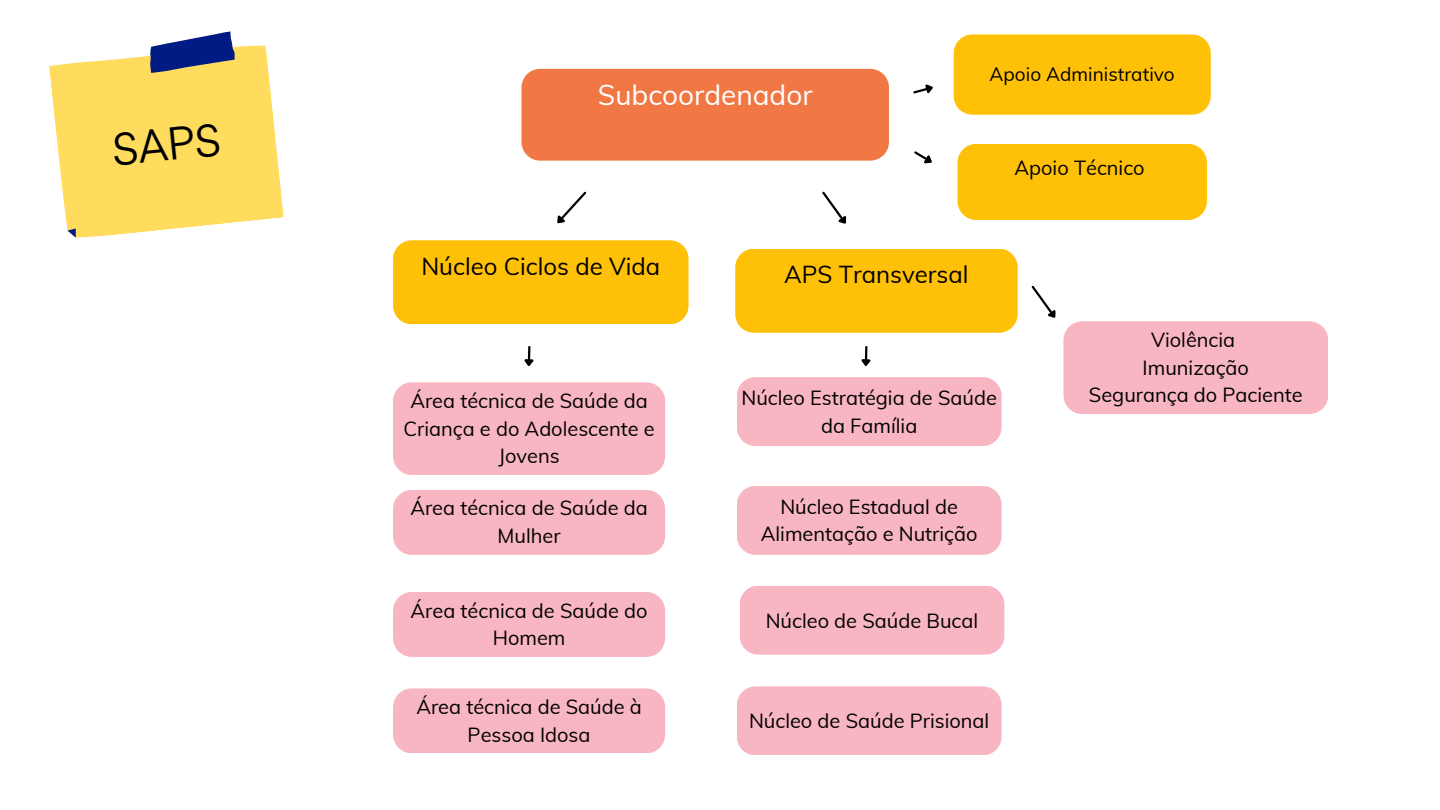
<style>
.page{position:relative;width:1440px;height:810px;background:#fff}
.page>*{position:absolute;margin:0;border:0;box-sizing:border-box;transform-origin:0 0}
.t1{font:44.9px "Livvic";color:#000}
.t2{font:28px "Muli";color:#fff}
.t3{font:24px "Muli";color:#000}
.t4{font:20px/27.8px "Muli";color:#000;text-align:center}
.t5{font:19px "Muli";color:#000}
</style>
<div class="page">
<div style="left:521px;top:69px;width:368px;height:92px;background:#f17844"></div>
<svg style="left:557px;top:191px;width:30px;height:33px"></svg>
<div style="left:393px;top:240px;width:296px;height:84px;background:#ffc107"></div>
<div style="left:393px;top:382px;width:272px;height:93px;background:#f8b5c2"></div>
<div style="left:958px;top:144px;width:249px;height:76px;background:#ffc107"></div>
<svg style="left:822px;top:191px;width:25px;height:33px"></svg>
<div style="left:735px;top:249px;width:283px;height:84px;background:#ffc107"></div>
<div style="left:954px;top:34px;width:257px;height:81px;background:#ffc107"></div>
<div style="left:737px;top:377px;width:265px;height:69px;background:#f8b5c2"></div>
<div style="left:740px;top:586px;width:264px;height:69px;background:#f8b5c2"></div>
<div style="left:393px;top:490px;width:272px;height:65px;background:#f8b5c2"></div>
<div style="left:393px;top:592px;width:272px;height:65px;background:#f8b5c2"></div>
<div style="left:393px;top:688px;width:272px;height:65px;background:#f8b5c2"></div>
<div style="left:737px;top:686px;width:265px;height:69px;background:#f8b5c2"></div>
<div style="left:737px;top:486px;width:265px;height:69px;background:#f8b5c2"></div>
<svg style="left:861px;top:346px;width:10px;height:20px"></svg>
<svg style="left:524px;top:346px;width:10px;height:20px"></svg>
<svg style="left:913px;top:84px;width:20px;height:10px"></svg>
<svg style="left:914px;top:151px;width:18px;height:13px"></svg>
<svg style="left:49px;top:31px;width:235px;height:207px"></svg>
<svg style="left:1031px;top:285px;width:297px;height:129px"></svg>
<p class="t1" style="left:110px;top:121px;width:109px;rotate:-6deg">SAPS</p>
<p class="t2" style="left:598px;top:77px;width:216px">Subcoordenador</p>
<p class="t5" style="left:990px;top:62px;width:187px">Apoio Administrativo</p>
<p class="t4" style="left:1015px;top:154px;width:132px">Apoio Técnico</p>
<p class="t3" style="left:421px;top:251px;width:240px">Núcleo Ciclos de Vida</p>
<p class="t3" style="left:784px;top:259px;width:186px">APS Transversal</p>
<p class="t4" style="left:403px;top:386px;width:253px">Área técnica de Saúde da<br>Criança e do Adolescente e<br>Jovens</p>
<p class="t4" style="left:410px;top:494px;width:239px">Área técnica de Saúde da<br>Mulher</p>
<p class="t4" style="left:411px;top:596px;width:238px">Área técnica de Saúde do<br>Homem</p>
<p class="t4" style="left:416px;top:692px;width:227px">Área técnica de Saúde à<br>Pessoa Idosa</p>
<p class="t4" style="left:741px;top:383px;width:257px">Núcleo Estratégia de Saúde da Família</p>
<p class="t4" style="left:761px;top:492px;width:218px">Núcleo Estadual de<br>Alimentação e Nutrição</p>
<p class="t4" style="left:766px;top:606px;width:214px">Núcleo de Saúde Bucal</p>
<p class="t4" style="left:749px;top:707px;width:242px">Núcleo de Saúde Prisional</p>
<p class="t4" style="left:1151px;top:325px;width:86px">Violência</p>
<p class="t4" style="left:1143px;top:353px;width:108px">Imunização</p>
<p class="t4" style="left:1089px;top:381px;width:215px">Segurança do Paciente</p>
</div>
